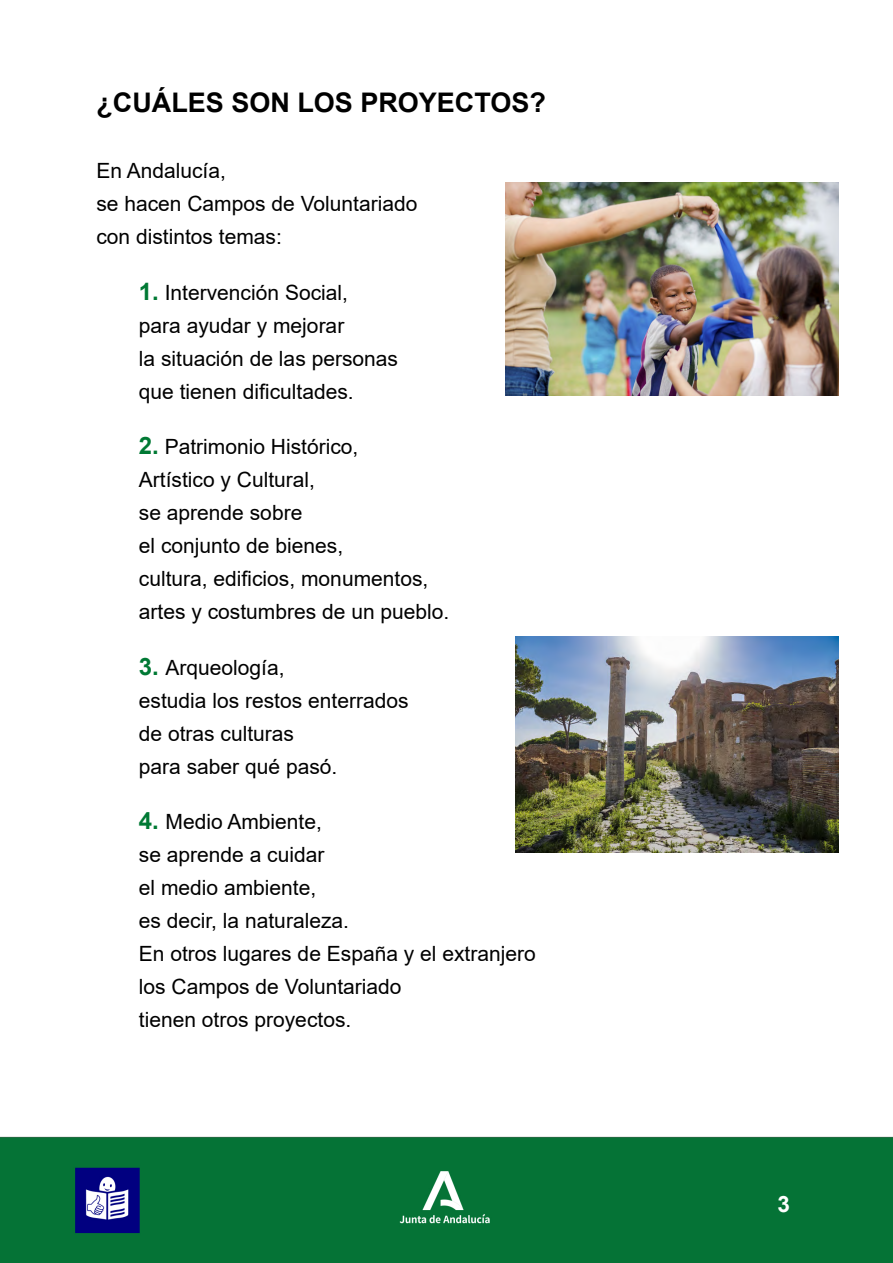
<style>
.page{position:relative;width:893px;height:1263px;background:#fff}
.page>*{position:absolute;margin:0;border:0;box-sizing:border-box;transform-origin:0 0}
.t1{font:700 27px "Arial";color:#000}
.t2{font:700 22.5px "Arial";color:#fff}
.t3{font:21px/33px "Arial";color:#000}
.s1{font-weight:700;font-size:24px;color:#007934}
</style>
<div class="page">
<div style="left:0;top:1136px;width:892px;height:127px;background:#057336"></div>
<img style="left:516px;top:637px;width:323px;height:215px">
<img style="left:506px;top:183px;width:333px;height:212px">
<p class="t1" style="left:96px;top:84px;width:451px">¿CUÁLES SON LOS PROYECTOS?</p>
<p class="t3" style="left:96px;top:154px;width:323px">En Andalucía,<br>se hacen Campos de Voluntariado con distintos temas:</p>
<p class="t3" style="left:139px;top:276px;width:261px"><span class="s1">1.</span> Intervención Social,<br>para ayudar y mejorar<br>la situación de las personas que tienen dificultades.</p>
<p class="t3" style="left:139px;top:430px;width:312px"><span class="s1">2.</span> Patrimonio Histórico,<br>Artístico y Cultural,<br>se aprende sobre<br>el conjunto de bienes,<br>cultura, edificios, monumentos, artes y costumbres de un pueblo.</p>
<p class="t3" style="left:139px;top:651px;width:271px"><span class="s1">3.</span> Arqueología,<br>estudia los restos enterrados de otras culturas<br>para saber qué pasó.</p>
<p class="t3" style="left:139px;top:805px;width:398px"><span class="s1">4.</span> Medio Ambiente,<br>se aprende a cuidar<br>el medio ambiente,<br>es decir, la naturaleza.<br>En otros lugares de España y el extranjero los Campos de Voluntariado<br>tienen otros proyectos.</p>
<p class="t2" style="left:777px;top:1188px;width:14px">3</p>
</div>
